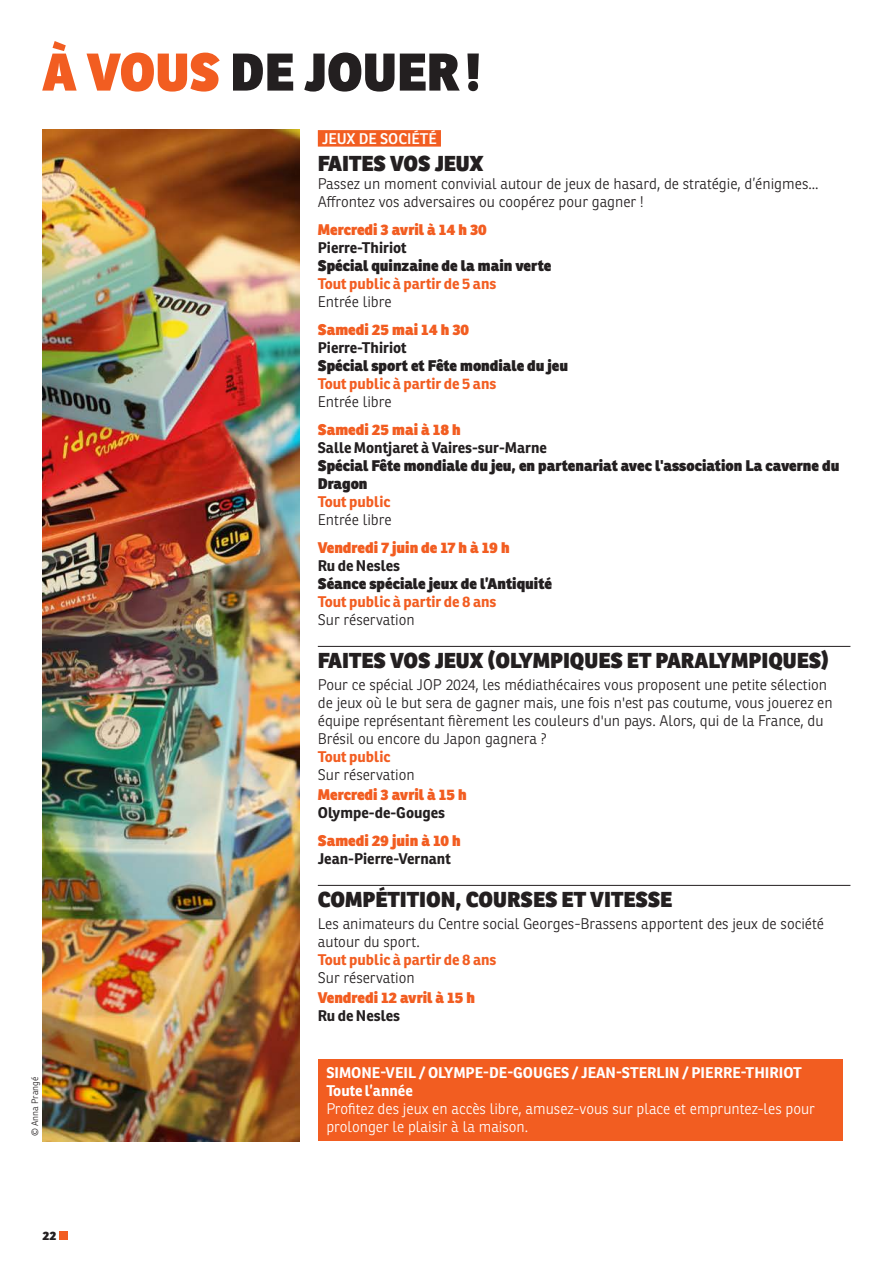
<style>
.page{position:relative;width:893px;height:1263px;background:#fff}
.page>*{position:absolute;margin:0;border:0;box-sizing:border-box;transform-origin:0 0}
.t1{font:800 51.45px "Ronnia";color:#231f20}
.t2{font:800 21px "Ronnia";color:#231f20}
.t3{font:300 15px/18px "Ronnia";color:#231f20}
.t4{font:800 15px/18px "Ronnia";color:#231f20}
.t5{font:800 15px "Ronnia";color:#f25d21}
.t6{font:700 15px "Ronnia";color:#231f20}
.t7{font:700 15px "Ronnia";color:#f25d21}
.t8{font:300 15px/18px "Ronnia";color:#fff}
.t9{font:700 15px "Ronnia";color:#fff}
.t10{font:600 15px "Ronnia";color:#fff}
.t11{font:800 12px "Ronnia";color:#231f20}
.t12{font:300 9px "Ronnia";color:#231f20}
.s1{color:#f25d21}
</style>
<div class="page">
<hr style="left:318px;top:646px;width:532px;height:1px;background:#231f20">
<hr style="left:318px;top:885px;width:532px;height:1px;background:#231f20">
<img style="left:42px;top:130px;width:258px;height:1011px">
<div style="left:318px;top:130px;width:123px;height:17px;background:#f25d21"></div>
<div style="left:318px;top:1059px;width:525px;height:81px;background:#f25d21"></div>
<div style="left:59px;top:1232px;width:9px;height:8px;background:#f25d21"></div>
<p class="t1" style="left:42px;top:38px;width:440px"><span class="s1">À VOUS</span> DE JOUER!</p>
<p class="t10" style="left:322px;top:130px;width:116px">JEUX DE SOCIÉTÉ</p>
<p class="t12" style="left:29px;top:1136px;width:61px;rotate:-90deg">© Anna Prangé</p>
<p class="t11" style="left:43px;top:1228px;width:15px">22</p>
<p class="t2" style="left:318px;top:149px;width:167px">FAITES VOS JEUX</p>
<p class="t3" style="left:318px;top:174px;width:502px">Passez un moment convivial autour de jeux de hasard, de stratégie, d’énigmes...<br>Affrontez vos adversaires ou coopérez pour gagner !</p>
<p class="t5" style="left:318px;top:219px;width:171px">Mercredi 3 avril à 14 h 30</p>
<p class="t6" style="left:318px;top:238px;width:90px">Pierre-Thiriot</p>
<p class="t4" style="left:318px;top:256px;width:235px">Spécial quinzaine de la main verte</p>
<p class="t7" style="left:318px;top:274px;width:180px">Tout public à partir de 5 ans</p>
<p class="t3" style="left:318px;top:292px;width:75px">Entrée libre</p>
<p class="t5" style="left:318px;top:319px;width:153px">Samedi 25 mai 14 h 30</p>
<p class="t6" style="left:318px;top:338px;width:90px">Pierre-Thiriot</p>
<p class="t4" style="left:318px;top:356px;width:252px">Spécial sport et Fête mondiale du jeu</p>
<p class="t7" style="left:318px;top:374px;width:180px">Tout public à partir de 5 ans</p>
<p class="t3" style="left:318px;top:392px;width:75px">Entrée libre</p>
<p class="t5" style="left:318px;top:419px;width:144px">Samedi 25 mai à 18 h</p>
<p class="t6" style="left:318px;top:438px;width:231px">Salle Montjaret à Vaires-sur-Marne</p>
<p class="t4" style="left:318px;top:456px;width:523px">Spécial Fête mondiale du jeu, en partenariat avec l'association La caverne du<br>Dragon</p>
<p class="t7" style="left:318px;top:492px;width:74px">Tout public</p>
<p class="t3" style="left:318px;top:510px;width:75px">Entrée libre</p>
<p class="t5" style="left:318px;top:537px;width:193px">Vendredi 7 juin de 17 h à 19 h</p>
<p class="t6" style="left:318px;top:556px;width:84px">Ru de Nesles</p>
<p class="t4" style="left:318px;top:574px;width:236px">Séance spéciale jeux de l’Antiquité</p>
<p class="t7" style="left:318px;top:592px;width:180px">Tout public à partir de 8 ans</p>
<p class="t3" style="left:318px;top:610px;width:98px">Sur réservation</p>
<p class="t2" style="left:318px;top:647px;width:512px">FAITES VOS JEUX (OLYMPIQUES ET PARALYMPIQUES)</p>
<p class="t3" style="left:318px;top:676px;width:516px">Pour ce spécial JOP 2024, les médiathécaires vous proposent une petite sélection de jeux où le but sera de gagner mais, une fois n'est pas coutume, vous jouerez en équipe représentant fièrement les couleurs d'un pays. Alors, qui de la France, du Brésil ou encore du Japon gagnera ?</p>
<p class="t7" style="left:318px;top:747px;width:74px">Tout public</p>
<p class="t3" style="left:318px;top:766px;width:98px">Sur réservation</p>
<p class="t5" style="left:318px;top:784px;width:150px">Mercredi 3 avril à 15 h</p>
<p class="t6" style="left:318px;top:803px;width:129px">Olympe-de-Gouges</p>
<p class="t5" style="left:318px;top:830px;width:144px">Samedi 29 juin à 10 h</p>
<p class="t6" style="left:318px;top:849px;width:135px">Jean-Pierre-Vernant</p>
<p class="t2" style="left:318px;top:886px;width:356px">COMPÉTITION, COURSES ET VITESSE</p>
<p class="t3" style="left:318px;top:915px;width:508px">Les animateurs du Centre social Georges-Brassens apportent des jeux de société autour du sport.</p>
<p class="t7" style="left:318px;top:950px;width:180px">Tout public à partir de 8 ans</p>
<p class="t3" style="left:318px;top:969px;width:98px">Sur réservation</p>
<p class="t5" style="left:318px;top:987px;width:159px">Vendredi 12 avril à 15 h</p>
<p class="t6" style="left:318px;top:1006px;width:84px">Ru de Nesles</p>
<p class="t9" style="left:326px;top:1063px;width:477px">SIMONE-VEIL / OLYMPE-DE-GOUGES / JEAN-STERLIN / PIERRE-THIRIOT</p>
<p class="t9" style="left:326px;top:1081px;width:88px">Toute l’année</p>
<p class="t8" style="left:326px;top:1099px;width:490px">Profitez des jeux en accès libre, amusez-vous sur place et empruntez-les pour prolonger le plaisir à la maison.</p>
</div>
